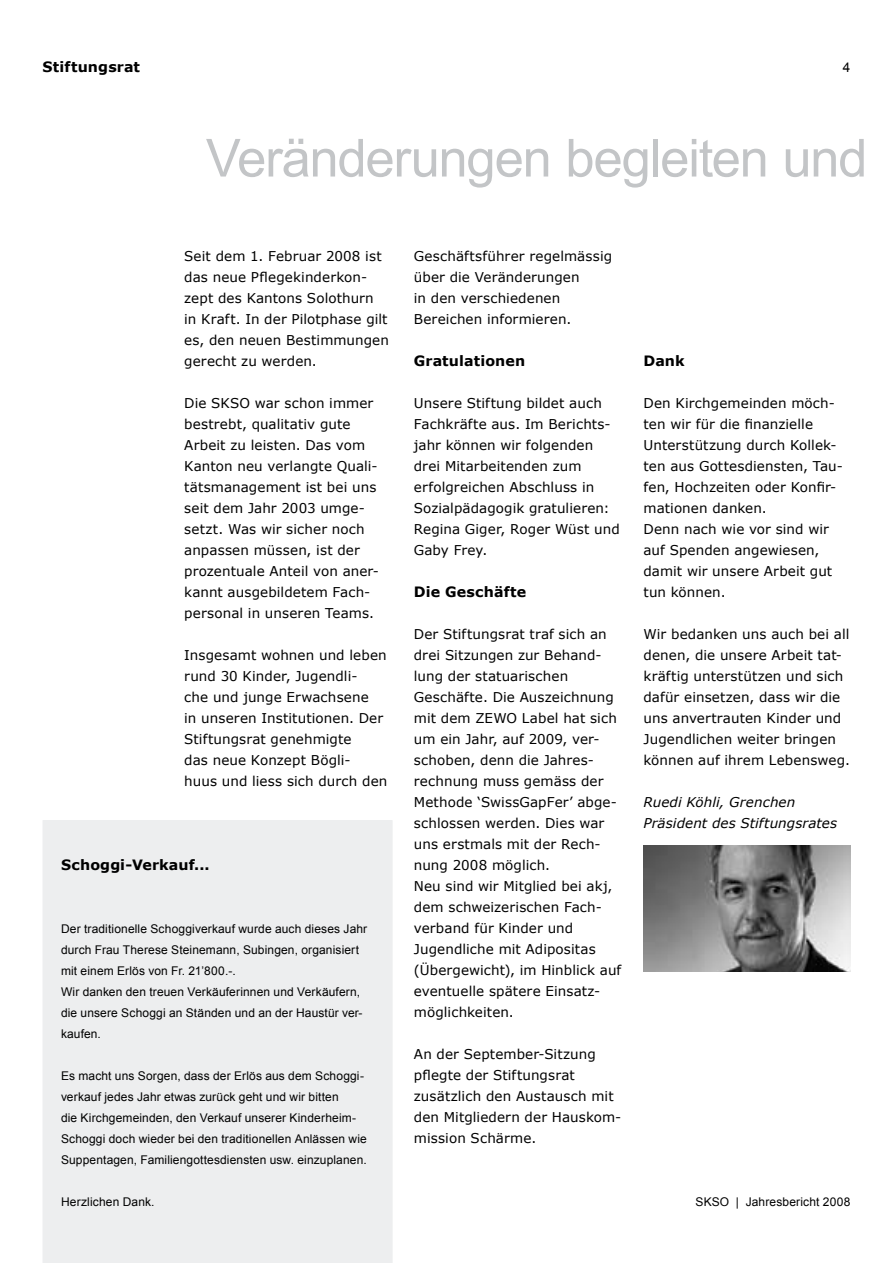
<style>
.page{position:relative;width:893px;height:1263px;background:#fff}
.page>*{position:absolute;margin:0;border:0;box-sizing:border-box;transform-origin:0 0}
.t1{font:52.5px "Arial";letter-spacing:-.02em;color:#c3c5c7}
.t2{font:700 14.25px "Verdana";letter-spacing:.005em;color:#000}
.t3{font:13.5px/21px "Verdana";letter-spacing:.005em;color:#000}
.t4{font:italic 13.5px/21px "Verdana";letter-spacing:.005em;color:#000}
.t5{font:13.5px "Arial";color:#000}
.t6{font:12px/21px "Arial";letter-spacing:.01em;color:#000}
</style>
<div class="page">
<div style="left:43px;top:820px;width:350px;height:443px;background:#edeeef"></div>
<img style="left:643px;top:845px;width:207px;height:126px">
<p class="t2" style="left:43px;top:57px;width:99px">Stiftungsrat</p>
<p class="t5" style="left:843px;top:58px;width:9px">4</p>
<h1 class="t1" style="left:206px;top:124px;width:663px">Veränderungen begleiten und</h1>
<p class="t3" style="left:184px;top:245px;width:206px">Seit dem 1. Februar 2008 ist das neue Pflegekinderkon&shy;zept des Kantons Solothurn in Kraft. In der Pilotphase gilt es, den neuen Bestimmungen gerecht zu werden.</p>
<p class="t3" style="left:184px;top:392px;width:196px">Die SKSO war schon immer bestrebt, qualitativ gute<br>Arbeit zu leisten. Das vom<br>Kanton neu verlangte Quali&shy;tätsmanagement ist bei uns seit dem Jahr 2003 umge&shy;setzt. Was wir sicher noch anpassen müssen, ist der prozentuale Anteil von aner&shy;kannt ausgebildetem Fach&shy;personal in unseren Teams.</p>
<p class="t3" style="left:184px;top:644px;width:205px">Insgesamt wohnen und leben rund 30 Kinder, Jugendli-<br>che und junge Erwachsene<br>in unseren Institutionen. Der<br>Stiftungsrat genehmigte<br>das neue Konzept Bögli-<br>huus und liess sich durch den</p>
<p class="t2" style="left:61px;top:855px;width:150px">Schoggi-Verkauf...</p>
<p class="t6" style="left:61px;top:918px;width:308px">Der traditionelle Schoggiverkauf wurde auch dieses Jahr durch Frau Therese Steinemann, Subingen, organisiert mit einem Erlös von Fr. 21’800.-.<br>Wir danken den treuen Verkäuferinnen und Verkäufern, die unsere Schoggi an Ständen und an der Haustür ver&shy;kaufen.</p>
<p class="t6" style="left:61px;top:1065px;width:307px">Es macht uns Sorgen, dass der Erlös aus dem Schoggi&shy;verkauf jedes Jahr etwas zurück geht und wir bitten<br>die Kirchgemeinden, den Verkauf unserer Kinderheim-Schoggi doch wieder bei den traditionellen Anlässen wie Suppentagen, Familiengottesdiensten usw. einzuplanen.</p>
<p class="t6" style="left:61px;top:1191px;width:95px">Herzlichen Dank.</p>
<p class="t3" style="left:414px;top:245px;width:200px">Geschäftsführer regelmässig über die Veränderungen<br>in den verschiedenen<br>Bereichen informieren.</p>
<p class="t2" style="left:414px;top:351px;width:113px">Gratulationen</p>
<p class="t3" style="left:414px;top:392px;width:207px">Unsere Stiftung bildet auch<br>Fachkräfte aus. Im Berichts&shy;jahr können wir folgenden drei Mitarbeitenden zum erfolgreichen Abschluss in<br>Sozialpädagogik gratulieren:<br>Regina Giger, Roger Wüst und<br>Gaby Frey.</p>
<p class="t2" style="left:414px;top:582px;width:114px">Die Geschäfte</p>
<p class="t3" style="left:414px;top:623px;width:209px">Der Stiftungsrat traf sich an drei Sitzungen zur Behand&shy;lung der statuarischen<br>Geschäfte. Die Auszeichnung mit dem ZEWO Label hat sich um ein Jahr, auf 2009, ver&shy;schoben, denn die Jahres&shy;rechnung muss gemäss der<br>Methode ‘SwissGapFer’ abge&shy;schlossen werden. Dies war uns erstmals mit der Rech&shy;nung 2008 möglich.<br>Neu sind wir Mitglied bei akj, dem schweizerischen Fach&shy;verband für Kinder und<br>Jugendliche mit Adipositas (Übergewicht), im Hinblick auf eventuelle spätere Einsatz&shy;möglichkeiten.</p>
<p class="t3" style="left:414px;top:1043px;width:209px">An der September-Sitzung pflegte der Stiftungsrat zusätzlich den Austausch mit den Mitgliedern der Hauskom&shy;mission Schärme.</p>
<p class="t2" style="left:643px;top:351px;width:43px">Dank</p>
<p class="t3" style="left:643px;top:392px;width:201px">Den Kirchgemeinden möch&shy;ten wir für die finanzielle<br>Unterstützung durch Kollek&shy;ten aus Gottesdiensten, Tau&shy;fen, Hochzeiten oder Konfir&shy;mationen danken.<br>Denn nach wie vor sind wir auf Spenden angewiesen, damit wir unsere Arbeit gut tun können.</p>
<p class="t3" style="left:643px;top:623px;width:208px">Wir bedanken uns auch bei all denen, die unsere Arbeit tat&shy;kräftig unterstützen und sich dafür einsetzen, dass wir die uns anvertrauten Kinder und<br>Jugendlichen weiter bringen können auf ihrem Lebensweg.</p>
<p class="t4" style="left:643px;top:791px;width:195px">Ruedi Köhli, Grenchen<br>Präsident des Stiftungsrates</p>
<p class="t6" style="left:696px;top:1191px;width:156px">SKSO | Jahresbericht 2008</p>
</div>
